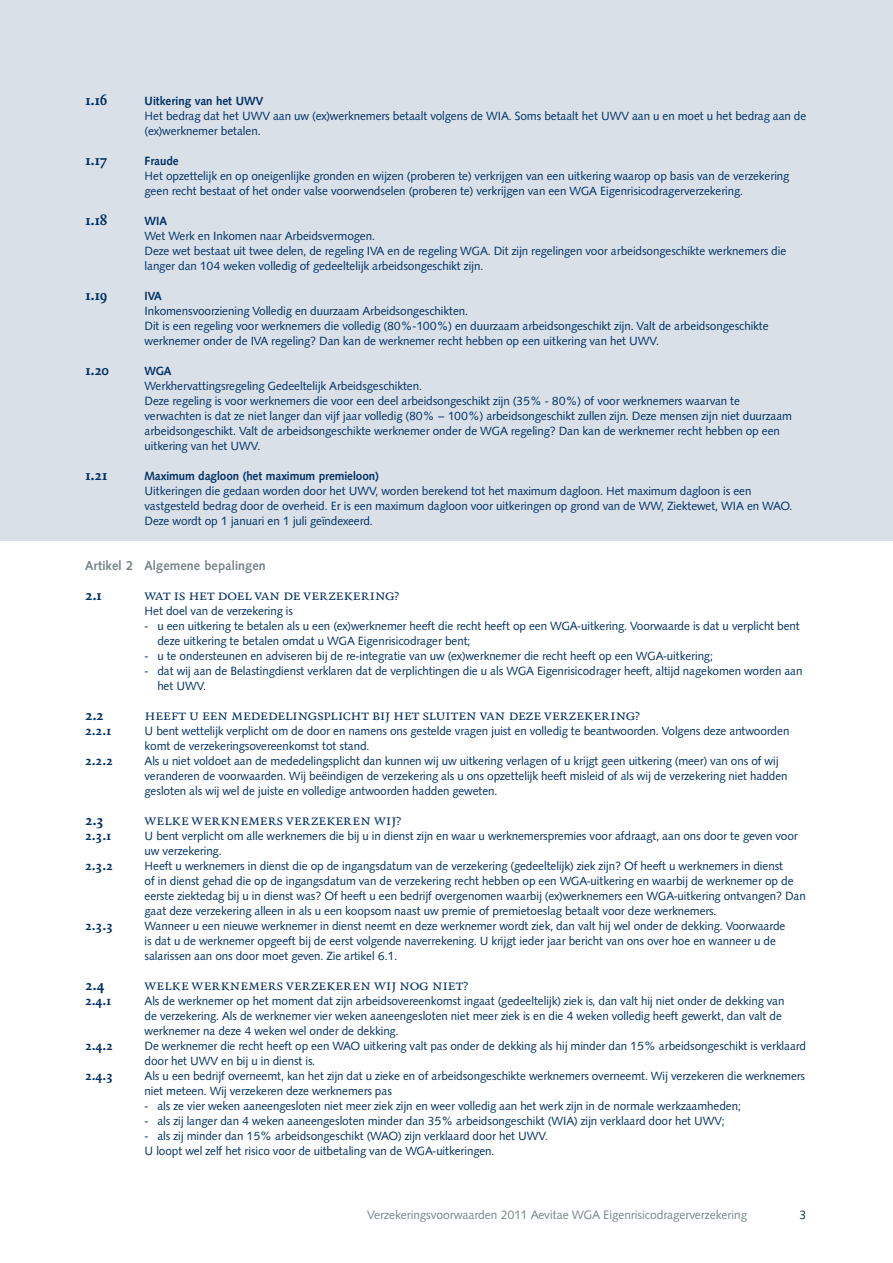
<style>
.page{position:relative;width:893px;height:1263px;background:#fff}
.page>*{position:absolute;margin:0;border:0;box-sizing:border-box;transform-origin:0 0}
.t1{font:15px "Quadraat Small Caps";letter-spacing:-.025em;color:#003063}
.t2{font:700 15px "Quadraat";letter-spacing:-.03em;color:#003063}
.t3{font:700 13.5px "Quadraat";color:#003063}
.t4{font:700 12.75px "Cg Symphony";letter-spacing:.01em;color:#778489}
.t5{font:12px "Cg Symphony";color:#778489}
.t6{font:12px "Cg Symphony";color:#003063}
.t7{font:11.7px/15px "Cg Symphony";color:#003063}
.t8{font:700 11.7px "Cg Symphony";color:#003063}
</style>
<div class="page">
<div style="left:0;top:0;width:893px;height:540px;background:#d9e0e8"></div>
<p class="t2" style="left:85px;top:93px;width:24px">1.16</p>
<p class="t8" style="left:145px;top:94px;width:120px">Uitkering van het UWV</p>
<p class="t7" style="left:145px;top:108px;width:663px">Het bedrag dat het UWV aan uw (ex)werknemers betaalt volgens de WIA. Soms betaalt het UWV aan u en moet u het bedrag aan de (ex)werknemer betalen.</p>
<p class="t2" style="left:85px;top:153px;width:24px">1.17</p>
<p class="t8" style="left:145px;top:154px;width:36px">Fraude</p>
<p class="t7" style="left:145px;top:168px;width:646px">Het opzettelijk en op oneigenlijke gronden en wijzen (proberen te) verkrijgen van een uitkering waarop op basis van de verzekering geen recht bestaat of het onder valse voorwendselen (proberen te) verkrijgen van een WGA Eigenrisicodragerverzekering.</p>
<p class="t2" style="left:85px;top:213px;width:24px">1.18</p>
<p class="t8" style="left:145px;top:214px;width:24px">WIA</p>
<p class="t7" style="left:145px;top:228px;width:643px">Wet Werk en Inkomen naar Arbeidsvermogen.<br>Deze wet bestaat uit twee delen, de regeling IVA en de regeling WGA. Dit zijn regelingen voor arbeidsongeschikte werknemers die langer dan 104 weken volledig of gedeeltelijk arbeidsongeschikt zijn.</p>
<p class="t2" style="left:85px;top:288px;width:24px">1.19</p>
<p class="t8" style="left:145px;top:289px;width:19px">IVA</p>
<p class="t7" style="left:145px;top:303px;width:626px">Inkomensvoorziening Volledig en duurzaam Arbeidsongeschikten.<br>Dit is een regeling voor werknemers die volledig (80%-100%) en duurzaam arbeidsongeschikt zijn. Valt de arbeidsongeschikte werknemer onder de IVA regeling? Dan kan de werknemer recht hebben op een uitkering van het UWV.</p>
<p class="t2" style="left:85px;top:363px;width:26px">1.20</p>
<p class="t8" style="left:145px;top:364px;width:28px">WGA</p>
<p class="t7" style="left:145px;top:378px;width:649px">Werkhervattingsregeling Gedeeltelijk Arbeidsgeschikten.<br>Deze regeling is voor werknemers die voor een deel arbeidsongeschikt zijn (35% - 80%) of voor werknemers waarvan te verwachten is dat ze niet langer dan vijf jaar volledig (80% – 100%) arbeidsongeschikt zullen zijn. Deze mensen zijn niet duurzaam arbeidsongeschikt. Valt de arbeidsongeschikte werknemer onder de WGA regeling? Dan kan de werknemer recht hebben op een uitkering van het UWV.</p>
<p class="t2" style="left:85px;top:468px;width:24px">1.21</p>
<p class="t8" style="left:145px;top:469px;width:236px">Maximum dagloon (het maximum premieloon)</p>
<p class="t7" style="left:145px;top:483px;width:649px">Uitkeringen die gedaan worden door het UWV, worden berekend tot het maximum dagloon. Het maximum dagloon is een vastgesteld bedrag door de overheid. Er is een maximum dagloon voor uitkeringen op grond van de WW, Ziektewet, WIA en WAO.<br>Deze wordt op 1 januari en 1 juli geïndexeerd.</p>
<p class="t4" style="left:85px;top:558px;width:182px">Artikel 2 Algemene bepalingen</p>
<p class="t2" style="left:85px;top:588px;width:19px">2.1</p>
<p class="t1" style="left:145px;top:587px;width:256px">wat is het doel van de verzekering?</p>
<p class="t7" style="left:145px;top:603px;width:150px">Het doel van de verzekering is</p>
<p class="t7" style="left:157px;top:618px;width:644px;text-indent:-13px">- u een uitkering te betalen als u een (ex)werknemer heeft die recht heeft op een WGA-uitkering. Voorwaarde is dat u verplicht bent deze uitkering te betalen omdat u WGA Eigenrisicodrager bent;</p>
<p class="t7" style="left:145px;top:648px;width:570px">- u te ondersteunen en adviseren bij de re-integratie van uw (ex)werknemer die recht heeft op een WGA-uitkering;</p>
<p class="t7" style="left:157px;top:663px;width:647px;text-indent:-13px">- dat wij aan de Belastingdienst verklaren dat de verplichtingen die u als WGA Eigenrisicodrager heeft, altijd nagekomen worden aan het UWV.</p>
<p class="t2" style="left:85px;top:708px;width:20px">2.2</p>
<p class="t1" style="left:145px;top:707px;width:497px">heeft u een mededelingsplicht bij het sluiten van deze verzekering?</p>
<p class="t3" style="left:85px;top:724px;width:28px">2.2.1</p>
<p class="t7" style="left:145px;top:723px;width:646px">U bent wettelijk verplicht om de door en namens ons gestelde vragen juist en volledig te beantwoorden. Volgens deze antwoorden komt de verzekeringsovereenkomst tot stand.</p>
<p class="t3" style="left:85px;top:754px;width:29px">2.2.2</p>
<p class="t7" style="left:145px;top:753px;width:644px">Als u niet voldoet aan de mededelingsplicht dan kunnen wij uw uitkering verlagen of u krijgt geen uitkering (meer) van ons of wij veranderen de voorwaarden. Wij beëindigen de verzekering als u ons opzettelijk heeft misleid of als wij de verzekering niet hadden gesloten als wij wel de juiste en volledige antwoorden hadden geweten.</p>
<p class="t2" style="left:85px;top:813px;width:20px">2.3</p>
<p class="t1" style="left:145px;top:812px;width:258px">welke werknemers verzekeren wij?</p>
<p class="t3" style="left:85px;top:829px;width:28px">2.3.1</p>
<p class="t7" style="left:145px;top:828px;width:655px">U bent verplicht om alle werknemers die bij u in dienst zijn en waar u werknemerspremies voor afdraagt, aan ons door te geven voor uw verzekering.</p>
<p class="t3" style="left:85px;top:859px;width:29px">2.3.2</p>
<p class="t7" style="left:145px;top:858px;width:663px">Heeft u werknemers in dienst die op de ingangsdatum van de verzekering (gedeeltelijk) ziek zijn? Of heeft u werknemers in dienst<br>of in dienst gehad die op de ingangsdatum van de verzekering recht hebben op een WGA-uitkering en waarbij de werknemer op de eerste ziektedag bij u in dienst was? Of heeft u een bedrijf overgenomen waarbij (ex)werknemers een WGA-uitkering ontvangen? Dan gaat deze verzekering alleen in als u een koopsom naast uw premie of premietoeslag betaalt voor deze werknemers.</p>
<p class="t3" style="left:85px;top:919px;width:29px">2.3.3</p>
<p class="t7" style="left:145px;top:918px;width:642px">Wanneer u een nieuwe werknemer in dienst neemt en deze werknemer wordt ziek, dan valt hij wel onder de dekking. Voorwaarde is dat u de werknemer opgeeft bij de eerst volgende naverrekening. U krijgt ieder jaar bericht van ons over hoe en wanneer u de salarissen aan ons door moet geven. Zie artikel 6.1.</p>
<p class="t2" style="left:85px;top:978px;width:21px">2.4</p>
<p class="t1" style="left:145px;top:977px;width:325px">welke werknemers verzekeren wij nog niet?</p>
<p class="t3" style="left:85px;top:994px;width:28px">2.4.1</p>
<p class="t7" style="left:145px;top:993px;width:641px">Als de werknemer op het moment dat zijn arbeidsovereenkomst ingaat (gedeeltelijk) ziek is, dan valt hij niet onder de dekking van de verzekering. Als de werknemer vier weken aaneengesloten niet meer ziek is en die 4 weken volledig heeft gewerkt, dan valt de werknemer na deze 4 weken wel onder de dekking.</p>
<p class="t3" style="left:85px;top:1039px;width:29px">2.4.2</p>
<p class="t7" style="left:145px;top:1038px;width:663px">De werknemer die recht heeft op een WAO uitkering valt pas onder de dekking als hij minder dan 15% arbeidsongeschikt is verklaard door het UWV en bij u in dienst is.</p>
<p class="t3" style="left:85px;top:1069px;width:29px">2.4.3</p>
<p class="t7" style="left:145px;top:1068px;width:662px">Als u een bedrijf overneemt, kan het zijn dat u zieke en of arbeidsongeschikte werknemers overneemt. Wij verzekeren die werknemers niet meteen. Wij verzekeren deze werknemers pas</p>
<p class="t7" style="left:145px;top:1098px;width:598px">- als ze vier weken aaneengesloten niet meer ziek zijn en weer volledig aan het werk zijn in de normale werkzaamheden;</p>
<p class="t7" style="left:145px;top:1113px;width:581px">- als zij langer dan 4 weken aaneengesloten minder dan 35% arbeidsongeschikt (WIA) zijn verklaard door het UWV;</p>
<p class="t7" style="left:145px;top:1128px;width:405px">- als zij minder dan 15% arbeidsongeschikt (WAO) zijn verklaard door het UWV.<br>U loopt wel zelf het risico voor de uitbetaling van de WGA-uitkeringen.</p>
<p class="t5" style="left:367px;top:1207px;width:381px">Verzekeringsvoorwaarden 2011 Aevitae WGA Eigenrisicodragerverzekering</p>
<p class="t6" style="left:799px;top:1207px;width:9px">3</p>
</div>
